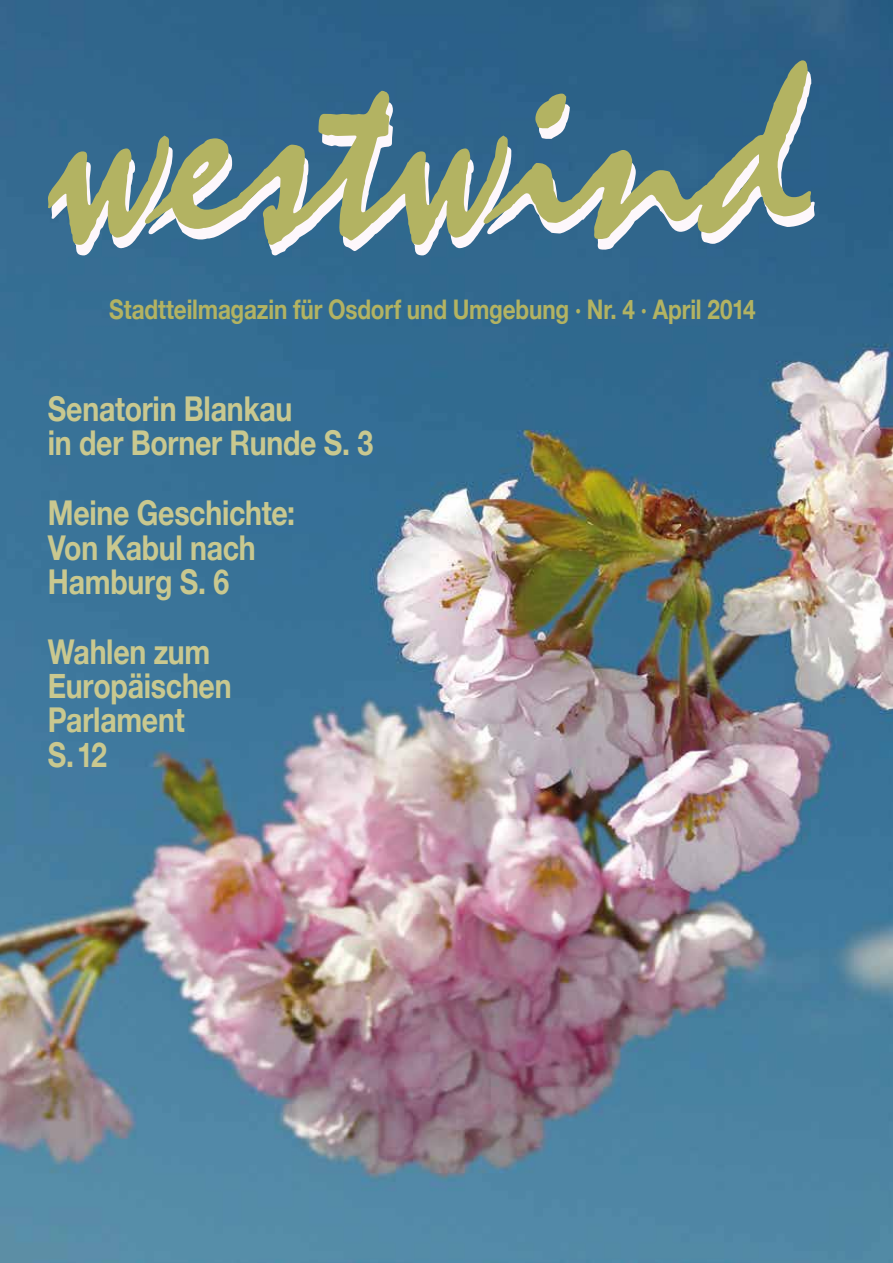
<style>
.page{position:relative;width:893px;height:1263px;background:#fff}
.page>*{position:absolute;margin:0;border:0;box-sizing:border-box;transform-origin:0 0}
.t1{font:240.75px "Mistral";color:#fdf7fb}
.t2{font:700 34.2px/34.2px "Helvetica Neue";letter-spacing:-.01em;color:#c9c88f;scale:.83 1}
.t3{font:700 27px "Helvetica Neue";letter-spacing:-.01em;color:#b3b362;scale:.83 1}
</style>
<div class="page">
<img style="left:0;top:0;width:893px;height:1263px">
<h1 class="t1" style="left:53px;top:23px;width:759px">westwind</h1>
<p class="t3" style="left:109px;top:292px;width:780px">Stadtteilmagazin für Osdorf und Umgebung · Nr. 4 · April 2014</p>
<p class="t2" style="left:48px;top:391px;width:394px">Senatorin Blankau<br>in der Borner Runde S. 3</p>
<p class="t2" style="left:48px;top:495px;width:299px">Meine Geschichte:<br>Von Kabul nach<br>Hamburg S. 6</p>
<p class="t2" style="left:48px;top:634px;width:223px">Wahlen zum<br>Europäischen<br>Parlament<br>S.12</p>
</div>
